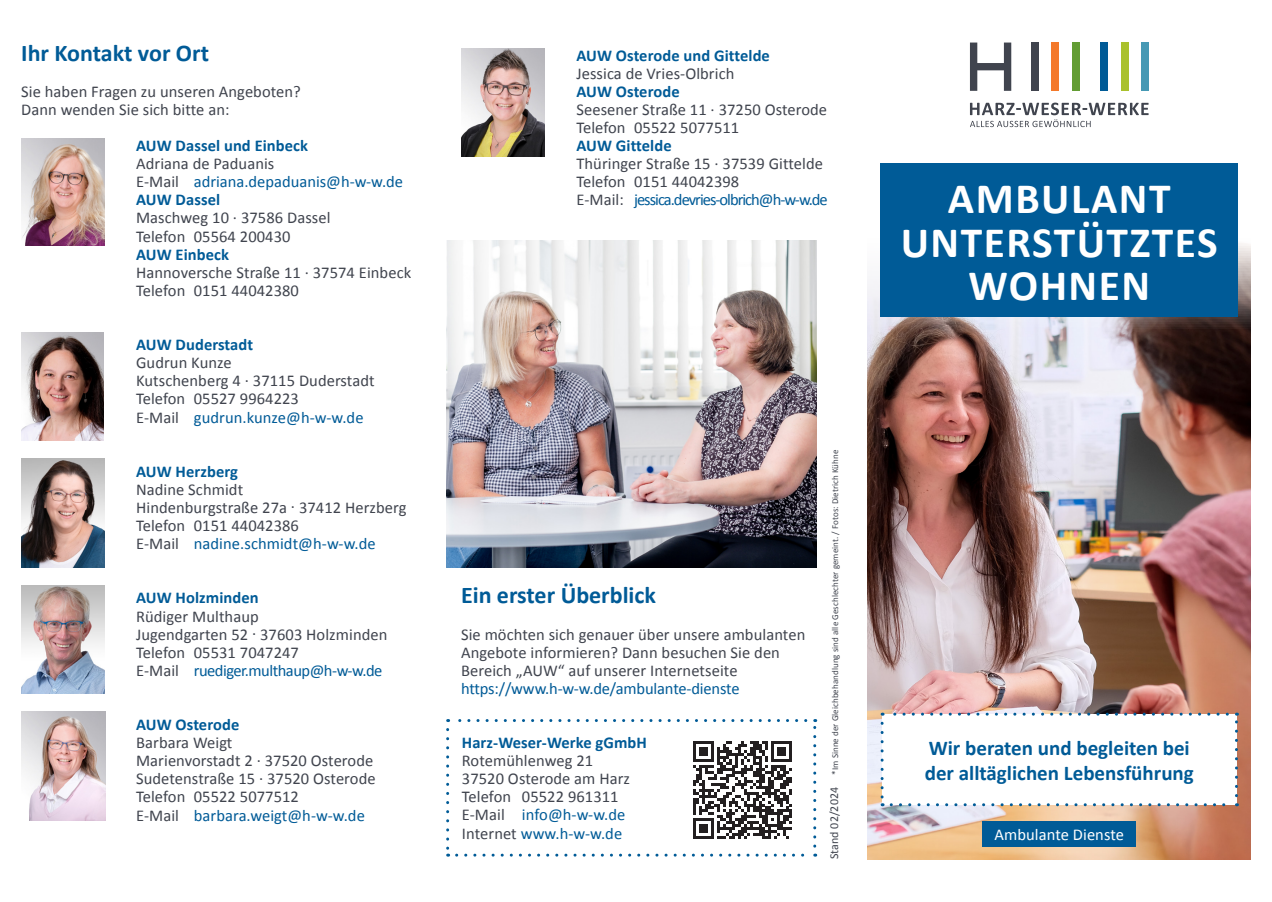
<style>
.page{position:relative;width:1272px;height:902px;background:#fff}
.page>*{position:absolute;margin:0;border:0;box-sizing:border-box;transform-origin:0 0}
.t1{font:700 43.5px/43.5px "Calibri";letter-spacing:.035em;color:#fff;text-align:center}
.t2{font:700 24px "Calibri";color:#005b97}
.t3{font:700 21px/25.5px "Calibri";color:#005b97}
.t4{font:16.5px/18.1px "Calibri";letter-spacing:.005em;color:#40444e}
.t5{font:700 16.5px "Calibri";letter-spacing:.005em;color:#005b97}
.t6{font:16.5px/18.1px "Calibri";color:#005b97}
.t7{font:16.5px "Calibri";letter-spacing:.005em;color:#fff}
.t8{font:9px "Calibri";letter-spacing:.005em;color:#40444e}
.s1{color:#40444e}
.s2{font-weight:700}
.s3{color:#005b97}
.s4{font-size:12px}
</style>
<div class="page">
<img style="left:867px;top:215px;width:383px;height:644px">
<div style="left:880px;top:164px;width:357px;height:153px;background:#005b97"></div>
<div style="left:1100px;top:43px;width:7px;height:48px;background:#005b97"></div>
<svg style="left:970px;top:43px;width:41px;height:48px"></svg>
<div style="left:1031px;top:43px;width:7px;height:48px;background:#40444e"></div>
<div style="left:1072px;top:43px;width:7px;height:48px;background:#639d34"></div>
<div style="left:1051px;top:43px;width:8px;height:48px;background:#f4792a"></div>
<div style="left:1141px;top:43px;width:7px;height:48px;background:#4699b4"></div>
<div style="left:1120px;top:43px;width:8px;height:48px;background:#aac12c"></div>
<svg style="left:970px;top:103px;width:178px;height:24px"></svg>
<div style="left:982px;top:821px;width:153px;height:25px;background:#005b97"></div>
<img style="left:22px;top:139px;width:82px;height:107px">
<img style="left:21px;top:332px;width:83px;height:108px">
<img style="left:22px;top:458px;width:82px;height:109px">
<img style="left:22px;top:585px;width:82px;height:108px">
<div style="left:882px;top:714px;width:354px;height:90px;background:#fff"></div>
<svg style="left:880px;top:723px;width:3px;height:83px"></svg>
<svg style="left:891px;top:803px;width:346px;height:3px"></svg>
<svg style="left:1234px;top:712px;width:3px;height:83px"></svg>
<svg style="left:882px;top:712px;width:345px;height:3px"></svg>
<svg style="left:446px;top:729px;width:3px;height:127px"></svg>
<svg style="left:456px;top:853px;width:359px;height:3px"></svg>
<svg style="left:813px;top:719px;width:3px;height:127px"></svg>
<svg style="left:447px;top:719px;width:358px;height:3px"></svg>
<svg style="left:693px;top:741px;width:98px;height:98px"></svg>
<img style="left:462px;top:49px;width:82px;height:107px">
<img style="left:22px;top:711px;width:83px;height:109px">
<img style="left:446px;top:240px;width:370px;height:327px">
<h2 class="t2" style="left:21px;top:36px;width:189px">Ihr Kontakt vor Ort</h2>
<p class="t4" style="left:21px;top:81px;width:281px">Sie haben Fragen zu unseren Angeboten?<br>Dann wenden Sie sich bitte an:</p>
<p class="t5" style="left:136px;top:134px;width:173px">AUW Dassel und Einbeck</p>
<p class="t6" style="left:136px;top:154px;width:268px"><span class="s1">Adriana de Paduanis<br>E-Mail</span> adriana.depaduanis@h-w-w.de<br><span class="s2">AUW Dassel</span></p>
<p class="t4" style="left:136px;top:208px;width:196px">Maschweg 10 · 37586 Dassel<br>Telefon 05564 200430</p>
<p class="t5" style="left:136px;top:242px;width:94px">AUW Einbeck</p>
<p class="t4" style="left:136px;top:262px;width:277px">Hannoversche Straße 11 · 37574 Einbeck<br>Telefon 0151 44042380</p>
<p class="t5" style="left:136px;top:333px;width:119px">AUW Duderstadt</p>
<p class="t4" style="left:136px;top:353px;width:240px">Gudrun Kunze<br>Kutschenberg 4 . 37115 Duderstadt<br>Telefon 05527 9964223<br>E-Mail <span class="s3">gudrun.kunze@h-w-w.de</span></p>
<p class="t5" style="left:136px;top:459px;width:103px">AUW Herzberg</p>
<p class="t4" style="left:136px;top:479px;width:272px">Nadine Schmidt<br>Hindenburgstraße 27a . 37412 Herzberg<br>Telefon 0151 44042386<br>E-Mail <span class="s3">nadine.schmidt@h-w-w.de</span></p>
<p class="t5" style="left:136px;top:586px;width:124px">AUW Holzminden</p>
<p class="t4" style="left:136px;top:606px;width:253px">Rüdiger Multhaup<br>Jugendgarten 52 . 37603 Holzminden<br>Telefon 05531 7047247<br>E-Mail <span class="s3">ruediger.multhaup@h-w-w.de</span></p>
<p class="t5" style="left:136px;top:712px;width:105px">AUW Osterode</p>
<p class="t4" style="left:136px;top:732px;width:241px">Barbara Weigt<br>Marienvorstadt 2 . 37520 Osterode<br>Sudetenstraße 15 . 37520 Osterode<br>Telefon 05522 5077512<br>E-Mail <span class="s3">barbara.weigt@h-w-w.de</span></p>
<p class="t5" style="left:576px;top:43px;width:195px">AUW Osterode und Gittelde</p>
<p class="t4" style="left:576px;top:63px;width:159px">Jessica de Vries-Olbrich</p>
<p class="t5" style="left:576px;top:80px;width:105px">AUW Osterode</p>
<p class="t4" style="left:576px;top:100px;width:252px">Seesener Straße 11 · 37250 Osterode<br>Telefon 05522 5077511</p>
<p class="t5" style="left:576px;top:134px;width:97px">AUW Gittelde</p>
<p class="t4" style="left:576px;top:154px;width:253px">Thüringer Straße 15 · 37539 Gittelde<br>Telefon 0151 44042398<br>E-Mail: <span class="s3">jessica.devries-olbrich@h-w-w.de</span></p>
<h2 class="t2" style="left:461px;top:578px;width:196px">Ein erster Überblick</h2>
<p class="t4" style="left:461px;top:624px;width:346px">Sie möchten sich genauer über unsere ambulanten<br>Angebote informieren? Dann besuchen Sie den<br>Bereich „AUW“ auf unserer Internetseite</p>
<p class="t6" style="left:461px;top:678px;width:280px">https://www.h-w-w.de/ambulante-dienste</p>
<p class="t5" style="left:462px;top:730px;width:186px">Harz-Weser-Werke gGmbH</p>
<p class="t4" style="left:462px;top:750px;width:170px">Rotemühlenweg 21<br>37520 Osterode am Harz<br>Telefon 05522 961311<br>E-Mail <span class="s3">info@h-w-w.de<br></span>Internet <span class="s3">www.h-w-w.de</span></p>
<p class="t8" style="left:829px;top:859px;width:411px;rotate:-90deg"><span class="s4">Stand 02/2024</span> *Im Sinne der Gleichbehandlung sind alle Geschlechter gemeint. / Fotos: Dietrich Kühne</p>
<h1 class="t1" style="left:900px;top:175px;width:318px">AMBULANT<br>UNTERSTÜTZTES<br>WOHNEN</h1>
<p class="t3" style="left:924px;top:734px;width:271px">Wir beraten und begleiten bei der alltäglichen Lebensführung</p>
<p class="t7" style="left:994px;top:824px;width:131px">Ambulante Dienste</p>
</div>
